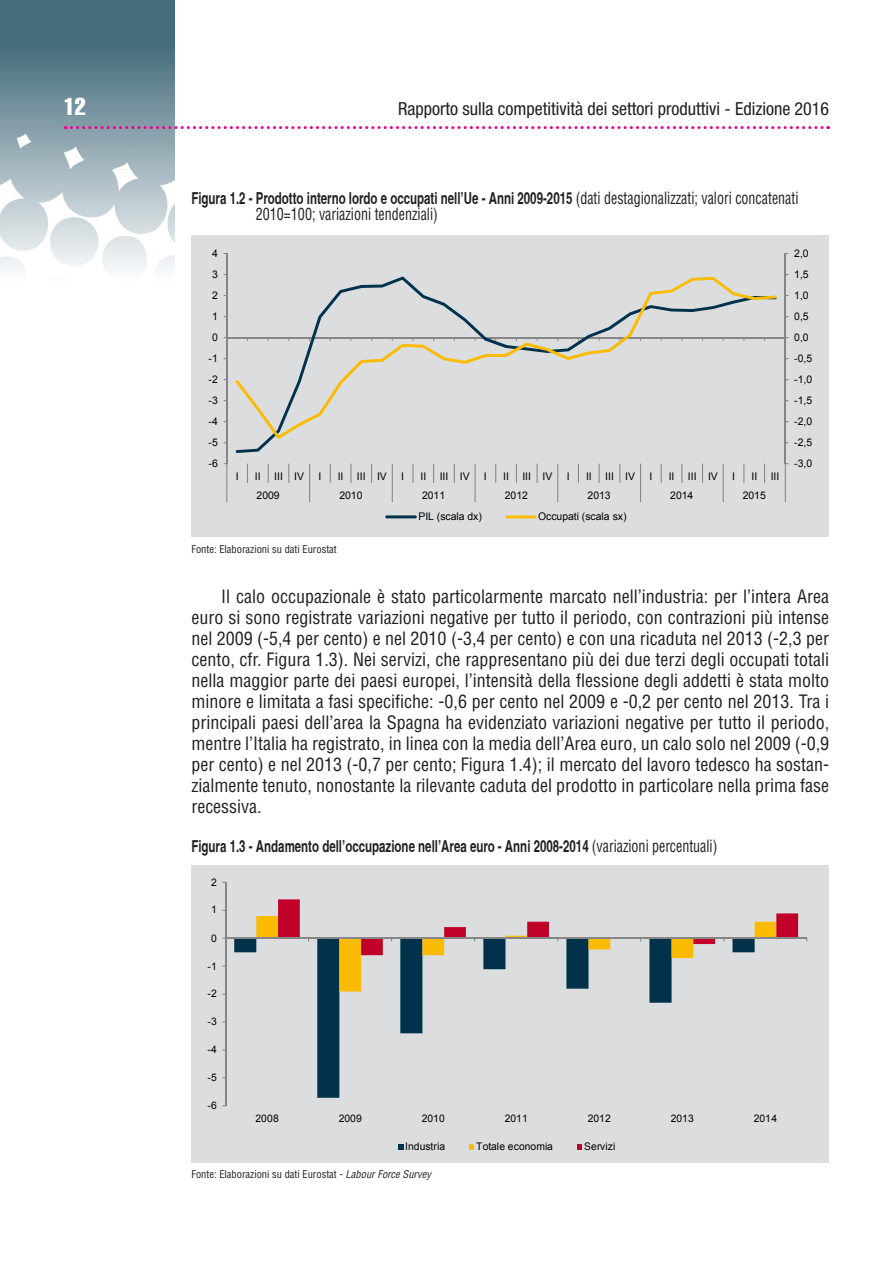
<style>
.page{position:relative;width:893px;height:1263px;background:#fff}
.page>*{position:absolute;margin:0;border:0;box-sizing:border-box;transform-origin:0 0}
.t1{font:24px "Helvetica LT Std Comp";color:#fff}
.t2{font:condensed 18px/21px "Helvetica LT Std";color:#231f20;text-align:justify}
.t3{font:condensed 18px "Helvetica Neue LT Std";color:#231f20}
.t4{font:700 condensed 16.5px "Helvetica";color:#231f20;scale:.85 1}
.t5{font:condensed 16.5px "Helvetica LT Std";color:#231f20;scale:.85 1}
.t6{font:10.5px "Arial";color:#000}
.t7{font:condensed 10.5px "Helvetica LT Std";color:#231f20}
.s1{font-family:"Helvetica LT Std";font-weight:400}
.s2{font-style:italic}
</style>
<div class="page">
<img style="left:0;top:0;width:174px;height:271px">
<svg style="left:65px;top:126px;width:759px;height:3px"></svg>
<div style="left:191px;top:235px;width:638px;height:302px;background:#dcdddf"></div>
<hr style="left:785px;top:253px;width:1px;height:211px;background:#868686">
<hr style="left:226px;top:253px;width:1px;height:211px;background:#868686">
<hr style="left:227px;top:337px;width:558px;height:1px;background:#868686">
<svg style="left:764px;top:464px;width:1px;height:19px"></svg>
<svg style="left:743px;top:464px;width:1px;height:19px"></svg>
<svg style="left:702px;top:464px;width:1px;height:19px"></svg>
<svg style="left:681px;top:464px;width:1px;height:19px"></svg>
<svg style="left:661px;top:464px;width:1px;height:19px"></svg>
<svg style="left:619px;top:464px;width:1px;height:19px"></svg>
<svg style="left:599px;top:464px;width:1px;height:19px"></svg>
<svg style="left:578px;top:464px;width:1px;height:19px"></svg>
<svg style="left:537px;top:464px;width:1px;height:19px"></svg>
<svg style="left:516px;top:464px;width:1px;height:19px"></svg>
<svg style="left:495px;top:464px;width:1px;height:19px"></svg>
<svg style="left:454px;top:464px;width:1px;height:19px"></svg>
<svg style="left:433px;top:464px;width:1px;height:19px"></svg>
<svg style="left:412px;top:464px;width:1px;height:19px"></svg>
<svg style="left:371px;top:464px;width:1px;height:19px"></svg>
<svg style="left:350px;top:464px;width:1px;height:19px"></svg>
<svg style="left:330px;top:464px;width:1px;height:19px"></svg>
<svg style="left:288px;top:464px;width:1px;height:19px"></svg>
<svg style="left:268px;top:464px;width:1px;height:19px"></svg>
<svg style="left:247px;top:464px;width:1px;height:19px"></svg>
<svg style="left:785px;top:463px;width:3px;height:39px"></svg>
<svg style="left:723px;top:464px;width:1px;height:38px"></svg>
<svg style="left:640px;top:464px;width:1px;height:38px"></svg>
<svg style="left:557px;top:464px;width:1px;height:38px"></svg>
<svg style="left:475px;top:464px;width:1px;height:38px"></svg>
<svg style="left:392px;top:464px;width:1px;height:38px"></svg>
<svg style="left:309px;top:464px;width:1px;height:38px"></svg>
<svg style="left:224px;top:463px;width:3px;height:39px"></svg>
<svg style="left:235px;top:277px;width:541px;height:162px"></svg>
<hr style="left:385px;top:515px;width:32px;height:3px;background:#00324b">
<hr style="left:505px;top:515px;width:32px;height:3px;background:#fabb00">
<div style="left:191px;top:865px;width:638px;height:298px;background:#dcdddf"></div>
<svg style="left:234px;top:939px;width:438px;height:159px"></svg>
<hr style="left:225px;top:882px;width:1px;height:224px;background:#868686">
<hr style="left:225px;top:938px;width:582px;height:1px;background:#868686">
<svg style="left:256px;top:899px;width:542px;height:92px"></svg>
<svg style="left:398px;top:1144px;width:5px;height:5px"></svg>
<svg style="left:469px;top:1144px;width:5px;height:5px"></svg>
<svg style="left:577px;top:1144px;width:5px;height:5px"></svg>
<h1 class="t1" style="left:64px;top:91px;width:24px">12</h1>
<p class="t3" style="left:398px;top:98px;width:433px">Rapporto sulla competitività dei settori produttivi - Edizione 2016</p>
<p class="t4" style="left:191px;top:188px;width:716px">Figura 1.2 - Prodotto interno lordo e occupati nell’Ue - Anni 2009-2015 <span class="s1">(dati destagionalizzati; valori concatenati</span></p>
<p class="t5" style="left:256px;top:204px;width:215px">2010=100; variazioni tendenziali)</p>
<p class="t6" style="left:212px;top:246px;width:7px">4</p>
<p class="t6" style="left:794px;top:246px;width:16px">2,0</p>
<p class="t6" style="left:212px;top:267px;width:7px">3</p>
<p class="t6" style="left:794px;top:267px;width:16px">1,5</p>
<p class="t6" style="left:212px;top:288px;width:7px">2</p>
<p class="t6" style="left:794px;top:288px;width:16px">1,0</p>
<p class="t6" style="left:212px;top:309px;width:7px">1</p>
<p class="t6" style="left:794px;top:309px;width:16px">0,5</p>
<p class="t6" style="left:212px;top:330px;width:7px">0</p>
<p class="t6" style="left:794px;top:330px;width:16px">0,0</p>
<p class="t6" style="left:209px;top:351px;width:11px">-1</p>
<p class="t6" style="left:794px;top:351px;width:19px">-0,5</p>
<p class="t6" style="left:209px;top:372px;width:11px">-2</p>
<p class="t6" style="left:794px;top:372px;width:19px">-1,0</p>
<p class="t6" style="left:209px;top:393px;width:11px">-3</p>
<p class="t6" style="left:794px;top:393px;width:19px">-1,5</p>
<p class="t6" style="left:209px;top:414px;width:11px">-4</p>
<p class="t6" style="left:794px;top:414px;width:19px">-2,0</p>
<p class="t6" style="left:209px;top:435px;width:11px">-5</p>
<p class="t6" style="left:794px;top:435px;width:19px">-2,5</p>
<p class="t6" style="left:209px;top:456px;width:11px">-6</p>
<p class="t6" style="left:794px;top:456px;width:19px">-3,0</p>
<p class="t6" style="left:236px;top:469px;width:4px">I</p>
<p class="t6" style="left:255px;top:469px;width:7px">II</p>
<p class="t6" style="left:274px;top:469px;width:31px">III IV</p>
<p class="t6" style="left:318px;top:469px;width:4px">I</p>
<p class="t6" style="left:338px;top:469px;width:7px">II</p>
<p class="t6" style="left:357px;top:469px;width:31px">III IV</p>
<p class="t6" style="left:401px;top:469px;width:4px">I</p>
<p class="t6" style="left:420px;top:469px;width:7px">II</p>
<p class="t6" style="left:440px;top:469px;width:31px">III IV</p>
<p class="t6" style="left:484px;top:469px;width:4px">I</p>
<p class="t6" style="left:503px;top:469px;width:7px">II</p>
<p class="t6" style="left:522px;top:469px;width:31px">III IV</p>
<p class="t6" style="left:567px;top:469px;width:4px">I</p>
<p class="t6" style="left:586px;top:469px;width:7px">II</p>
<p class="t6" style="left:605px;top:469px;width:31px">III IV</p>
<p class="t6" style="left:650px;top:469px;width:4px">I</p>
<p class="t6" style="left:669px;top:469px;width:7px">II</p>
<p class="t6" style="left:688px;top:469px;width:31px">III IV</p>
<p class="t6" style="left:732px;top:469px;width:4px">I</p>
<p class="t6" style="left:751px;top:469px;width:7px">II</p>
<p class="t6" style="left:771px;top:469px;width:10px">III</p>
<p class="t6" style="left:257px;top:488px;width:25px">2009</p>
<p class="t6" style="left:339px;top:488px;width:25px">2010</p>
<p class="t6" style="left:422px;top:488px;width:25px">2011</p>
<p class="t6" style="left:505px;top:488px;width:25px">2012</p>
<p class="t6" style="left:588px;top:488px;width:25px">2013</p>
<p class="t6" style="left:670px;top:488px;width:25px">2014</p>
<p class="t6" style="left:743px;top:488px;width:25px">2015</p>
<p class="t6" style="left:418px;top:510px;width:65px">PIL (scala dx)</p>
<p class="t6" style="left:538px;top:510px;width:90px">Occupati (scala sx)</p>
<p class="t7" style="left:191px;top:543px;width:147px">Fonte: Elaborazioni su dati Eurostat</p>
<p class="t2" style="left:191px;top:586px;width:639px;text-indent:30px">Il calo occupazionale è stato particolarmente marcato nell’industria: per l’intera Area euro si sono registrate variazioni negative per tutto il periodo, con contrazioni più intense nel 2009 (-5,4 per cento) e nel 2010 (-3,4 per cento) e con una ricaduta nel 2013 (-2,3 per cento, cfr. Figura 1.3). Nei servizi, che rappresentano più dei due terzi degli occupati totali nella maggior parte dei paesi europei, l’intensità della flessione degli addetti è stata molto minore e limitata a fasi specifiche: -0,6 per cento nel 2009 e -0,2 per cento nel 2013. Tra i principali paesi dell’area la Spagna ha evidenziato variazioni negative per tutto il periodo, mentre l’Italia ha registrato, in linea con la media dell’Area euro, un calo solo nel 2009 (-0,9 per cento) e nel 2013 (-0,7 per cento; Figura 1.4); il mercato del lavoro tedesco ha sostan&shy;zialmente tenuto, nonostante la rilevante caduta del prodotto in particolare nella prima fase recessiva.</p>
<p class="t4" style="left:191px;top:836px;width:620px">Figura 1.3 - Andamento dell’occupazione nell’Area euro - Anni 2008-2014 <span class="s1">(variazioni percentuali)</span></p>
<p class="t6" style="left:211px;top:875px;width:7px">2</p>
<p class="t6" style="left:211px;top:903px;width:7px">1</p>
<p class="t6" style="left:211px;top:931px;width:7px">0</p>
<p class="t6" style="left:207px;top:959px;width:11px">-1</p>
<p class="t6" style="left:207px;top:987px;width:11px">-2</p>
<p class="t6" style="left:207px;top:1015px;width:11px">-3</p>
<p class="t6" style="left:207px;top:1042px;width:11px">-4</p>
<p class="t6" style="left:207px;top:1071px;width:11px">-5</p>
<p class="t6" style="left:207px;top:1098px;width:11px">-6</p>
<p class="t6" style="left:256px;top:1111px;width:25px">2008</p>
<p class="t6" style="left:339px;top:1111px;width:25px">2009</p>
<p class="t6" style="left:422px;top:1111px;width:25px">2010</p>
<p class="t6" style="left:505px;top:1111px;width:25px">2011</p>
<p class="t6" style="left:588px;top:1111px;width:25px">2012</p>
<p class="t6" style="left:671px;top:1111px;width:25px">2013</p>
<p class="t6" style="left:754px;top:1111px;width:25px">2014</p>
<p class="t6" style="left:405px;top:1139px;width:41px">Industria</p>
<p class="t6" style="left:476px;top:1139px;width:78px">Totale economia</p>
<p class="t6" style="left:584px;top:1139px;width:33px">Servizi</p>
<p class="t7" style="left:191px;top:1167px;width:241px">Fonte: Elaborazioni su dati Eurostat - <span class="s2">Labour Force Survey</span></p>
</div>
